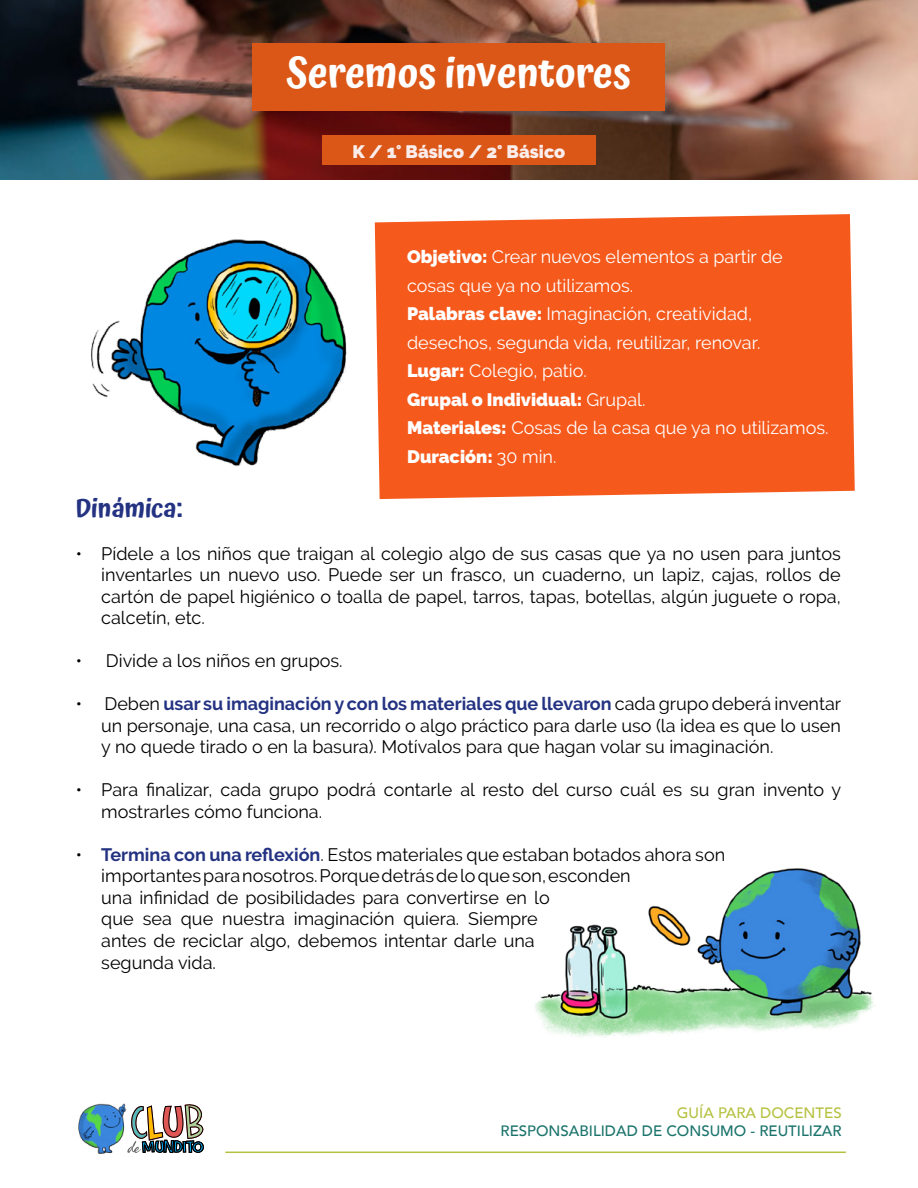
<style>
.page{position:relative;width:918px;height:1188px;background:#fff}
.page>*{position:absolute;margin:0;border:0;box-sizing:border-box;transform-origin:0 0}
.t1{font:600 40.5px "Atma";color:#fff}
.t2{font:600 25.5px "Atma";color:#243282}
.t3{font:18px/21.6px "Raleway";color:#000;text-align:justify}
.t4{font:18px/28.5px "Raleway";color:#fff}
.t5{font:900 18px "Raleway";color:#faedeb}
.t6{font:500 15px "Avenir";color:#1b746c}
.t7{font:500 15px "Avenir";color:#b6c23f}
.s1{font-weight:900}
.s2{font-weight:700;color:#243282}
</style>
<div class="page">
<hr style="left:225px;top:1152px;width:621px;height:1px;background:#b6c23f">
<svg style="left:127px;top:1104px;width:77px;height:49px"></svg>
<img style="left:78px;top:1103px;width:49px;height:52px">
<div style="left:375px;top:214px;width:480px;height:285px;background:#f5591c"></div>
<img style="left:0;top:0;width:918px;height:179px">
<div style="left:253px;top:43px;width:412px;height:67px;background:#db5717"></div>
<img style="left:91px;top:239px;width:256px;height:228px">
<img style="left:535px;top:868px;width:338px;height:170px">
<div style="left:322px;top:135px;width:274px;height:29px;background:#db5717"></div>
<h1 class="t1" style="left:286px;top:45px;width:346px">Seremos inventores</h1>
<p class="t5" style="left:352px;top:142px;width:214px">K / 1° Básico / 2° Básico</p>
<p class="t4" style="left:407px;top:243px;width:423px"><span class="s1">Objetivo:</span> Crear nuevos elementos a partir de cosas que ya no utilizamos.<br><span class="s1">Palabras clave:</span> Imaginación, creatividad, desechos, segunda vida, reutilizar, renovar.<br><span class="s1">Lugar:</span> Colegio, patio.<br><span class="s1">Grupal o Individual:</span> Grupal.<br><span class="s1">Materiales:</span> Cosas de la casa que ya no utilizamos.<br><span class="s1">Duración:</span> 30 min.</p>
<h2 class="t2" style="left:76px;top:490px;width:108px">Dinámica:</h2>
<p class="t3" style="left:101px;top:542px;width:741px;text-indent:-26px">• Pídele a los niños que traigan al colegio algo de sus casas que ya no usen para juntos inventarles un nuevo uso. Puede ser un frasco, un cuaderno, un lapiz, cajas, rollos de cartón de papel higiénico o toalla de papel, tarros, tapas, botellas, algún juguete o ropa, calcetín, etc.</p>
<p class="t3" style="left:76px;top:650px;width:268px">• Divide a los niños en grupos.</p>
<p class="t3" style="left:101px;top:693px;width:741px;text-indent:-26px">• Deben <span class="s2">usar su imaginación y con los materiales que llevaron</span> cada grupo deberá inventar un personaje, una casa, un recorrido o algo práctico para darle uso (la idea es que lo usen y no quede tirado o en la basura). Motívalos para que hagan volar su imaginación.</p>
<p class="t3" style="left:101px;top:779px;width:741px;text-indent:-26px">• Para finalizar, cada grupo podrá contarle al resto del curso cuál es su gran invento y mostrarles cómo funciona.</p>
<p class="t3" style="left:101px;top:843px;width:626px;text-align:left;text-indent:-26px">• <span class="s2">Termina con una reflexión</span>. Estos materiales que estaban botados ahora son importantes para nosotros. Porque detrás de lo que son, esconden<br>una infinidad de posibilidades para convertirse en lo<br>que sea que nuestra imaginación quiera. Siempre<br>antes de reciclar algo, debemos intentar darle una<br>segunda vida.</p>
<p class="t7" style="left:677px;top:1100px;width:166px">GUÍA PARA DOCENTES</p>
<p class="t6" style="left:501px;top:1118px;width:343px">RESPONSABILIDAD DE CONSUMO - REUTILIZAR</p>
</div>
